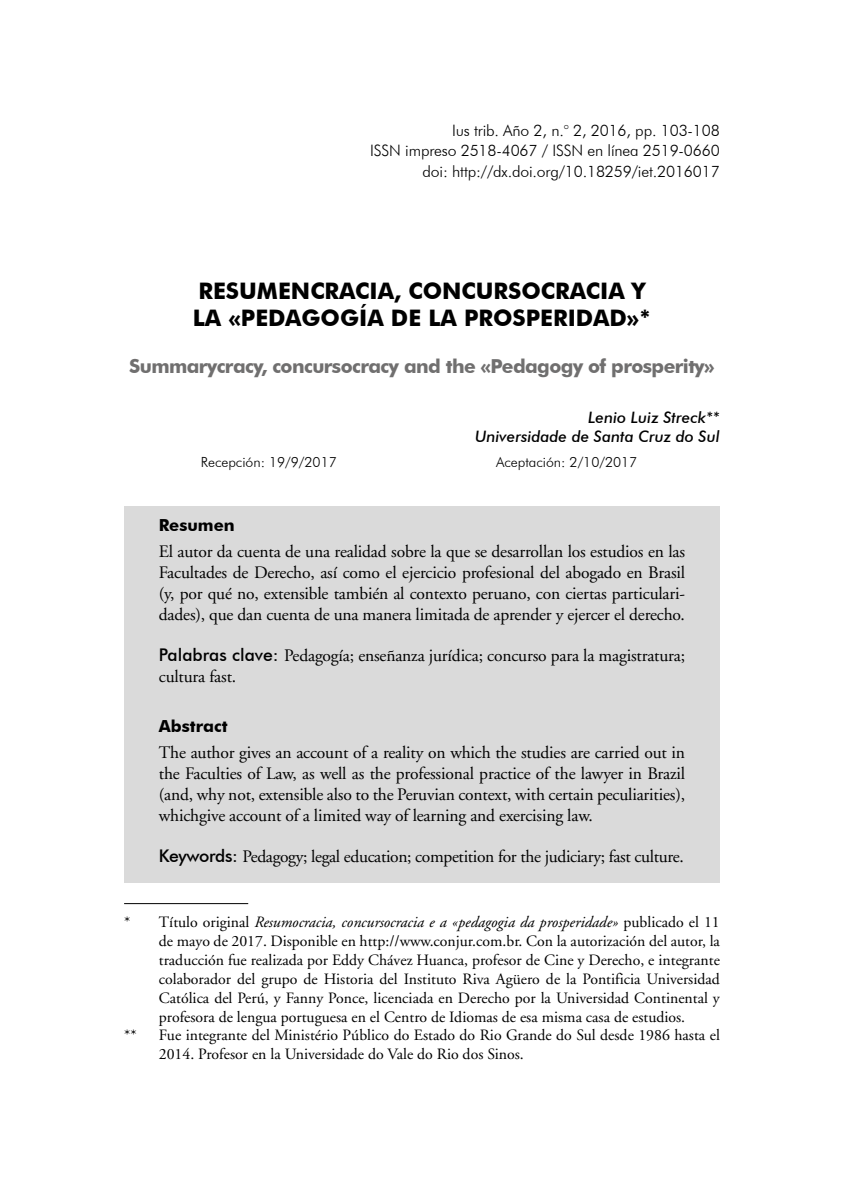
<style>
.page{position:relative;width:844px;height:1191px;background:#fff}
.page>*{position:absolute;margin:0;border:0;box-sizing:border-box;transform-origin:0 0}
.t1{font:700 22.75px/27.3px "Futura BT";color:#000}
.t2{font:700 19.25px "Futura BT";letter-spacing:-.03em;color:#706f6f}
.t3{font:17.5px/21px "Adobe Garamond";letter-spacing:-.01em;color:#000;text-align:justify}
.t4{font:700 16.62px "Futura BT";color:#000}
.t5{font:15.75px/18.9px "Adobe Garamond";color:#000}
.t6{font:300 15.75px/20.3px "Futura BT";letter-spacing:-.01em;color:#000;text-align:right}
.t7{font:italic 15.75px "Adobe Garamond";color:#000}
.t8{font:italic 500 15.75px/18.9px "Futura BT";color:#000;text-align:right}
.t9{font:300 14px "Futura BT";color:#000}
.s1{font-family:"Futura BT";font-weight:500}
.s2{font-style:normal}
</style>
<div class="page">
<div style="left:124px;top:506px;width:595px;height:377px;background:#dadada"></div>
<hr style="left:124px;top:903px;width:124px;height:1px;background:#000">
<p class="t6" style="left:370px;top:120px;width:351px">Ius trib. Año 2, n.° 2, 2016, pp. 103-108<br>ISSN impreso 2518-4067 / ISSN en línea 2519-0660 doi: http://dx.doi.org/10.18259/iet.2016017</p>
<h1 class="t1" style="left:193px;top:277px;width:459px">RESUMENCRACIA, CONCURSOCRACIA Y<br>LA «PEDAGOGÍA DE LA PROSPERIDAD»*</h1>
<p class="t2" style="left:129px;top:354px;width:586px">Summarycracy, concursocracy and the «Pedagogy of prosperity»</p>
<p class="t8" style="left:475px;top:408px;width:246px">Lenio Luiz Streck**<br>Universidade de Santa Cruz do Sul</p>
<p class="t9" style="left:201px;top:453px;width:137px">Recepción: 19/9/2017</p>
<p class="t9" style="left:496px;top:453px;width:143px">Aceptación: 2/10/2017</p>
<p class="t4" style="left:159px;top:515px;width:77px">Resumen</p>
<p class="t3" style="left:159px;top:542px;width:527px">El autor da cuenta de una realidad sobre la que se desarrollan los estudios en las Facultades de Derecho, así como el ejercicio profesional del abogado en Brasil (y, por qué no, extensible también al contexto peruano, con ciertas particulari&shy;dades), que dan cuenta de una manera limitada de aprender y ejercer el derecho.</p>
<p class="t3" style="left:159px;top:646px;width:527px"><span class="s1">Palabras clave:</span> Pedagogía; enseñanza jurídica; concurso para la magistratura; cultura fast.</p>
<p class="t4" style="left:159px;top:716px;width:70px">Abstract</p>
<p class="t3" style="left:159px;top:742px;width:527px">The author gives an account of a reality on which the studies are carried out in the Faculties of Law, as well as the professional practice of the lawyer in Brazil (and, why not, extensible also to the Peruvian context, with certain peculiarities), whichgive account of a limited way of learning and exercising law.</p>
<p class="t3" style="left:159px;top:846px;width:526px"><span class="s1">Keywords:</span> Pedagogy; legal education; competition for the judiciary; fast culture.</p>
<p class="t7" style="left:124px;top:913px;width:597px"><span class="s2">* Título original</span> Resumocracia, concursocracia e a «pedagogia da prosperidade» <span class="s2">publicado el 11</span></p>
<p class="t5" style="left:159px;top:932px;width:562px">de mayo de 2017. Disponible en http://www.conjur.com.br. Con la autorización del autor, la</p>
<p class="t5" style="left:159px;top:950px;width:562px">traducción fue realizada por Eddy Chávez Huanca, profesor de Cine y Derecho, e integrante</p>
<p class="t5" style="left:159px;top:969px;width:562px">colaborador del grupo de Historia del Instituto Riva Agüero de la Pontificia Universidad</p>
<p class="t5" style="left:159px;top:988px;width:562px">Católica del Perú, y Fanny Ponce, licenciada en Derecho por la Universidad Continental y</p>
<p class="t5" style="left:159px;top:1007px;width:527px">profesora de lengua portuguesa en el Centro de Idiomas de esa misma casa de estudios.</p>
<p class="t5" style="left:124px;top:1026px;width:14px">**</p>
<p class="t5" style="left:159px;top:1026px;width:562px">Fue integrante del Ministério Público do Estado do Rio Grande do Sul desde 1986 hasta el<br>2014. Profesor en la Universidade do Vale do Rio dos Sinos.</p>
</div>
